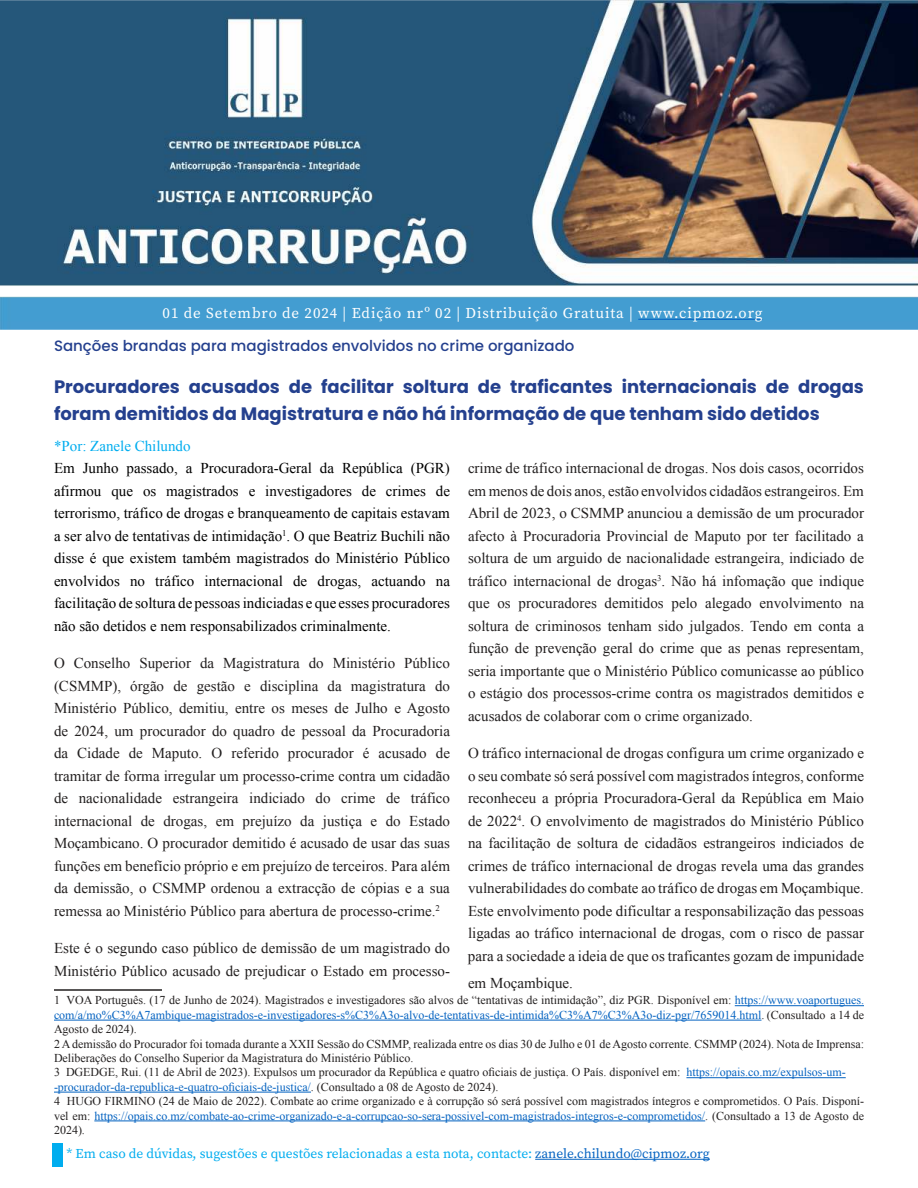
<style>
.page{position:relative;width:918px;height:1188px;background:#fff}
.page>*{position:absolute;margin:0;border:0;box-sizing:border-box;transform-origin:0 0}
.t1{font:700 18px/27px "Poppins";color:#24408e}
.t2{font:15px/22.5px "Times New Roman";color:#221f1f;text-align:justify}
.t3{font:15px/22.5px "Times New Roman";color:#000;text-align:justify}
.t4{font:15px "Source Serif Variable";letter-spacing:.06em;color:#fff}
.t5{font:500 15px "Poppins";color:#24408e}
.t6{font:15px "Times New Roman";color:#00adef}
.t7{font:13.5px "Source Serif Variable";color:#00adef}
.t8{font:12px/14.4px "Times New Roman";color:#221f1f}
.s1{color:#0563c1}
</style>
<div class="page">
<img style="left:0;top:0;width:918px;height:329px">
<hr style="left:638px;top:319px;width:125px;height:1px;background:#0563c1">
<hr style="left:535px;top:1159px;width:175px;height:1px;background:#0563c1">
<div style="left:53px;top:1143px;width:10px;height:23px;background:#00adef"></div>
<hr style="left:54px;top:989px;width:108px;height:2px;background:#221f1f">
<hr style="left:735px;top:1005px;width:129px;height:1px;background:#0563c1">
<hr style="left:54px;top:1020px;width:708px;height:1px;background:#0563c1">
<hr style="left:686px;top:1077px;width:160px;height:1px;background:#0563c1">
<hr style="left:54px;top:1092px;width:257px;height:1px;background:#0563c1">
<hr style="left:94px;top:1121px;width:611px;height:1px;background:#0563c1">
<p class="t4" style="left:163px;top:307px;width:602px">01 de Setembro de 2024 | Edição nrº 02 | Distribuição Gratuita | www.cipmoz.org</p>
<p class="t5" style="left:54px;top:339px;width:522px">Sanções brandas para magistrados envolvidos no crime organizado</p>
<p class="t1" style="left:54px;top:374px;width:812px">Procuradores acusados de facilitar soltura de traficantes internacionais de drogas foram demitidos da Magistratura e não há informação de que tenham sido detidos</p>
<p class="t6" style="left:54px;top:440px;width:138px">*Por: Zanele Chilundo</p>
<p class="t3" style="left:54px;top:458px;width:398px">Em Junho passado, a Procuradora-Geral da República (PGR) afirmou que os magistrados e investigadores de crimes de terrorismo, tráfico de drogas e branqueamento de capitais estavam a ser alvo de tentativas de intimidação<sup>1</sup>. O que Beatriz Buchili não disse é que existem também magistrados do Ministério Público envolvidos no tráfico internacional de drogas, actuando na facilitação de soltura de pessoas indiciadas e que esses procuradores não são detidos e nem responsabilizados criminalmente.</p>
<p class="t2" style="left:54px;top:653px;width:398px">O Conselho Superior da Magistratura do Ministério Público (CSMMP), órgão de gestão e disciplina da magistratura do Ministério Público, demitiu, entre os meses de Julho e Agosto de 2024, um procurador do quadro de pessoal da Procuradoria da Cidade de Maputo. O referido procurador é acusado de tramitar de forma irregular um processo-crime contra um cidadão de nacionalidade estrangeira indiciado do crime de tráfico internacional de drogas, em prejuízo da justiça e do Estado Moçambicano. O procurador demitido é acusado de usar das suas funções em benefício próprio e em prejuízo de terceiros. Para além da demissão, o CSMMP ordenou a extracção de cópias e a sua remessa ao Ministério Público para abertura de processo-crime.<sup>2</sup></p>
<p class="t2" style="left:54px;top:938px;width:398px">Este é o segundo caso público de demissão de um magistrado do<br>Ministério Público acusado de prejudicar o Estado em processo-</p>
<p class="t8" style="left:54px;top:994px;width:812px">1 VOA Português. (17 de Junho de 2024). Magistrados e investigadores são alvos de “tentativas de intimidação”, diz PGR. Disponível em: <span class="s1">https://www.voaportugues. com/a/mo%C3%A7ambique-magistrados-e-investigadores-s%C3%A3o-alvo-de-tentativas-de-intimida%C3%A7%C3%A3o-diz-pgr/7659014.html</span>. (Consultado a 14 de Agosto de 2024).<br>2 A demissão do Procurador foi tomada durante a XXII Sessão do CSMMP, realizada entre os dias 30 de Julho e 01 de Agosto corrente. CSMMP (2024). Nota de Imprensa:<br>Deliberações do Conselho Superior da Magistratura do Ministério Público.<br>3 DGEDGE, Rui. (11 de Abril de 2023). Expulsos um procurador da República e quatro oficiais de justiça. O País. disponível em: <span class="s1">https://opais.co.mz/expulsos-um--procurador-da-republica-e-quatro-oficiais-de-justica/</span>. (Consultado a 08 de Agosto de 2024).<br>4 HUGO FIRMINO (24 de Maio de 2022). Combate ao crime organizado e à corrupção só será possível com magistrados íntegros e comprometidos. O País. Disponí&shy;vel em: <span class="s1">https://opais.co.mz/combate-ao-crime-organizado-e-a-corrupcao-so-sera-possivel-com-magistrados-integros-e-comprometidos/</span>. (Consultado a 13 de Agosto de 2024).</p>
<p class="t2" style="left:468px;top:458px;width:398px">crime de tráfico internacional de drogas. Nos dois casos, ocorridos em menos de dois anos, estão envolvidos cidadãos estrangeiros. Em Abril de 2023, o CSMMP anunciou a demissão de um procurador afecto à Procuradoria Provincial de Maputo por ter facilitado a soltura de um arguido de nacionalidade estrangeira, indiciado de tráfico internacional de drogas<sup>3</sup>. Não há infomação que indique que os procuradores demitidos pelo alegado envolvimento na soltura de criminosos tenham sido julgados. Tendo em conta a função de prevenção geral do crime que as penas representam, seria importante que o Ministério Público comunicasse ao público o estágio dos processos-crime contra os magistrados demitidos e acusados de colaborar com o crime organizado.</p>
<p class="t2" style="left:468px;top:743px;width:398px">O tráfico internacional de drogas configura um crime organizado e o seu combate só será possível com magistrados íntegros, conforme reconheceu a própria Procuradora-Geral da República em Maio de 2022<sup>4</sup>. O envolvimento de magistrados do Ministério Público na facilitação de soltura de cidadãos estrangeiros indiciados de crimes de tráfico internacional de drogas revela uma das grandes vulnerabilidades do combate ao tráfico de drogas em Moçambique.<br>Este envolvimento pode dificultar a responsabilização das pessoas ligadas ao tráfico internacional de drogas, com o risco de passar para a sociedade a ideia de que os traficantes gozam de impunidade</p>
<p class="t2" style="left:468px;top:973px;width:106px">em Moçambique.</p>
<p class="t7" style="left:67px;top:1148px;width:645px">* Em caso de dúvidas, sugestões e questões relacionadas a esta nota, contacte: <span class="s1">zanele.chilundo@cipmoz.org</span></p>
</div>
